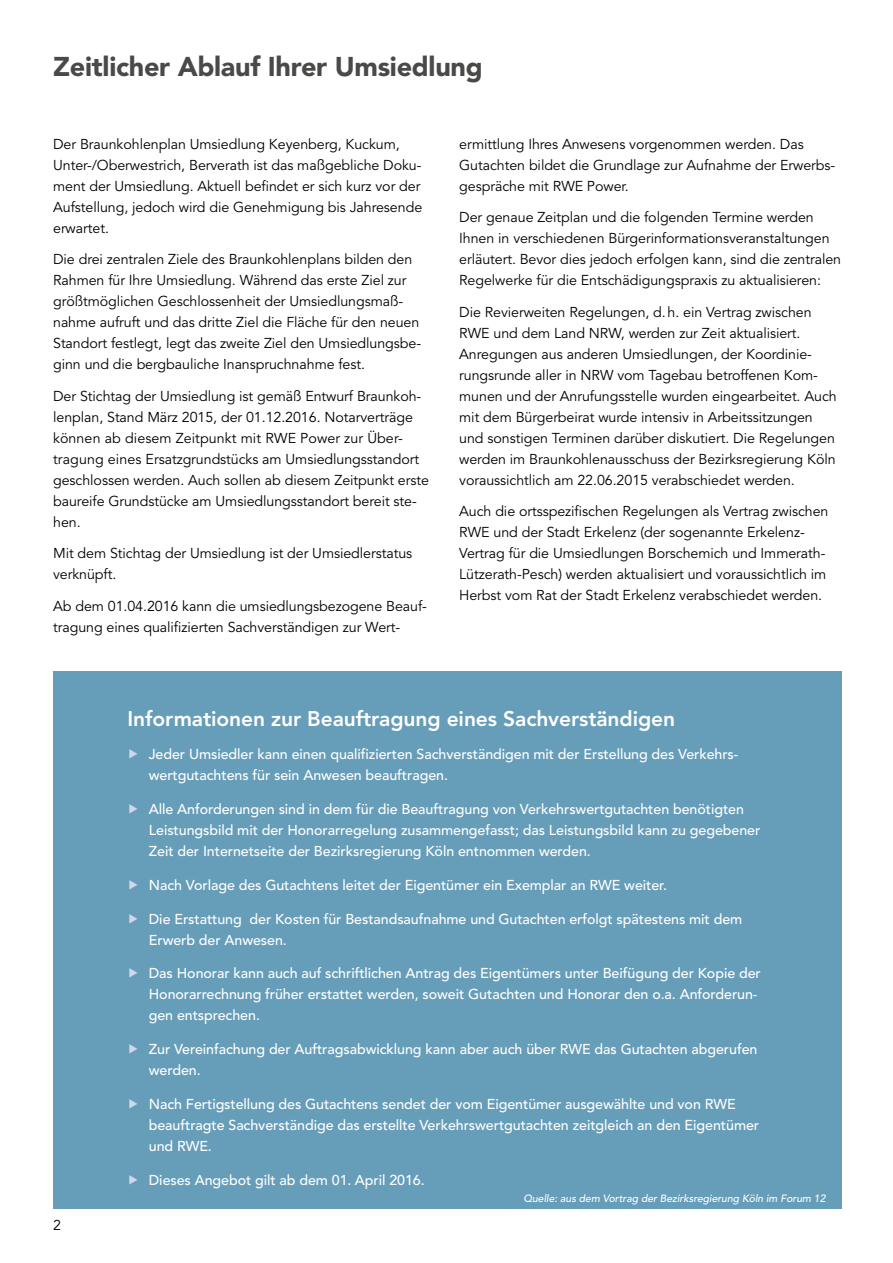
<style>
.page{position:relative;width:893px;height:1263px;background:#fff}
.page>*{position:absolute;margin:0;border:0;box-sizing:border-box;transform-origin:0 0}
.Head_2{font:900 27px "Avenir";letter-spacing:-.01em;color:#494948}
.Head_Heavy_14{font:800 21px "Avenir";letter-spacing:-.005em;color:#fff}
.Copy{font:14.25px/21px "Avenir";letter-spacing:-.005em;color:#000}
.t1{font:500 14.25px/21px "Avenir";letter-spacing:-.005em;color:#fff}
.Teaser{font:italic 500 10.5px "Avenir";letter-spacing:-.005em;color:#fff}
.s1{color:#d0d8e6}
</style>
<div class="page">
<div style="left:53px;top:672px;width:788px;height:537px;background:#669db9"></div>
<p class="Head_2" style="left:53px;top:50px;width:431px">Zeitlicher Ablauf Ihrer Umsiedlung</p>
<p class="Copy" style="left:53px;top:133px;width:371px">Der Braunkohlenplan Umsiedlung Keyenberg, Kuckum, Unter-/Oberwestrich, Berverath ist das maßgebliche Doku&shy;ment der Umsiedlung. Aktuell befindet er sich kurz vor der Aufstellung, jedoch wird die Genehmigung bis Jahresende erwartet.</p>
<p class="Copy" style="left:53px;top:249px;width:369px">Die drei zentralen Ziele des Braunkohlenplans bilden den Rahmen für Ihre Umsiedlung. Während das erste Ziel zur größtmöglichen Geschlossenheit der Umsiedlungsmaß&shy;nahme aufruft und das dritte Ziel die Fläche für den neuen Standort festlegt, legt das zweite Ziel den Umsiedlungsbe&shy;ginn und die bergbauliche Inanspruchnahme fest.</p>
<p class="Copy" style="left:53px;top:386px;width:377px">Der Stichtag der Umsiedlung ist gemäß Entwurf Braunkoh&shy;lenplan, Stand März 2015, der 01.12.2016. Notarverträge können ab diesem Zeitpunkt mit RWE Power zur Über&shy;tragung eines Ersatzgrundstücks am Umsiedlungsstandort geschlossen werden. Auch sollen ab diesem Zeitpunkt erste baureife Grundstücke am Umsiedlungsstandort bereit ste&shy;hen.</p>
<p class="Copy" style="left:53px;top:543px;width:361px">Mit dem Stichtag der Umsiedlung ist der Umsiedlerstatus verknüpft.</p>
<p class="Copy" style="left:53px;top:596px;width:375px">Ab dem 01.04.2016 kann die umsiedlungsbezogene Beauf&shy;tragung eines qualifizierten Sachverständigen zur Wert-</p>
<p class="Copy" style="left:459px;top:133px;width:378px">ermittlung Ihres Anwesens vorgenommen werden. Das<br>Gutachten bildet die Grundlage zur Aufnahme der Erwerbs&shy;gespräche mit RWE Power.</p>
<p class="Copy" style="left:459px;top:207px;width:383px">Der genaue Zeitplan und die folgenden Termine werden Ihnen in verschiedenen Bürgerinformationsveranstaltungen erläutert. Bevor dies jedoch erfolgen kann, sind die zentralen Regelwerke für die Entschädigungspraxis zu aktualisieren:</p>
<p class="Copy" style="left:459px;top:301px;width:379px">Die Revierweiten Regelungen, d.h. ein Vertrag zwischen RWE und dem Land NRW, werden zur Zeit aktualisiert.<br>Anregungen aus anderen Umsiedlungen, der Koordinie&shy;rungsrunde aller in NRW vom Tagebau betroffenen Kom&shy;munen und der Anrufungsstelle wurden eingearbeitet. Auch mit dem Bürgerbeirat wurde intensiv in Arbeitssitzungen und sonstigen Terminen darüber diskutiert. Die Regelungen werden im Braunkohlenausschuss der Bezirksregierung Köln voraussichtlich am 22.06.2015 verabschiedet werden.</p>
<p class="Copy" style="left:459px;top:501px;width:371px">Auch die ortsspezifischen Regelungen als Vertrag zwischen RWE und der Stadt Erkelenz (der sogenannte Erkelenz-Vertrag für die Umsiedlungen Borschemich und Immerath-Lützerath-Pesch) werden aktualisiert und voraussichtlich im Herbst vom Rat der Stadt Erkelenz verabschiedet werden.</p>
<p class="Head_Heavy_14" style="left:128px;top:706px;width:549px">Informationen zur Beauftragung eines Sachverständigen</p>
<p class="t1" style="left:149px;top:744px;width:591px;text-indent:-21px"><span class="s1">▶</span> Jeder Umsiedler kann einen qualifizierten Sachverständigen mit der Erstellung des Verkehrs&shy;wertgutachtens für sein Anwesen beauftragen.</p>
<p class="t1" style="left:149px;top:799px;width:613px;text-indent:-21px"><span class="s1">▶</span> Alle Anforderungen sind in dem für die Beauftragung von Verkehrswertgutachten benötigten<br>Leistungsbild mit der Honorarregelung zusammengefasst; das Leistungsbild kann zu gegebener<br>Zeit der Internetseite der Bezirksregierung Köln entnommen werden.</p>
<p class="t1" style="left:128px;top:875px;width:541px"><span class="s1">▶</span> Nach Vorlage des Gutachtens leitet der Eigentümer ein Exemplar an RWE weiter.</p>
<p class="t1" style="left:149px;top:908px;width:595px;text-indent:-21px"><span class="s1">▶</span> Die Erstattung der Kosten für Bestandsaufnahme und Gutachten erfolgt spätestens mit dem<br>Erwerb der Anwesen.</p>
<p class="t1" style="left:149px;top:963px;width:613px;text-indent:-21px"><span class="s1">▶</span> Das Honorar kann auch auf schriftlichen Antrag des Eigentümers unter Beifügung der Kopie der<br>Honorarrechnung früher erstattet werden, soweit Gutachten und Honorar den o.a. Anforderun&shy;gen entsprechen.</p>
<p class="t1" style="left:149px;top:1039px;width:610px;text-indent:-21px"><span class="s1">▶</span> Zur Vereinfachung der Auftragsabwicklung kann aber auch über RWE das Gutachten abgerufen werden.</p>
<p class="t1" style="left:149px;top:1094px;width:612px;text-indent:-21px"><span class="s1">▶</span> Nach Fertigstellung des Gutachtens sendet der vom Eigentümer ausgewählte und von RWE beauftragte Sachverständige das erstellte Verkehrswertgutachten zeitgleich an den Eigentümer und RWE.</p>
<p class="t1" style="left:128px;top:1169px;width:299px"><span class="s1">▶</span> Dieses Angebot gilt ab dem 01. April 2016.</p>
<p class="Copy" style="left:53px;top:1215px;width:9px">2</p>
<p class="Teaser" style="left:523px;top:1192px;width:304px">Quelle: aus dem Vortrag der Bezirksregierung Köln im Forum 12</p>
</div>
